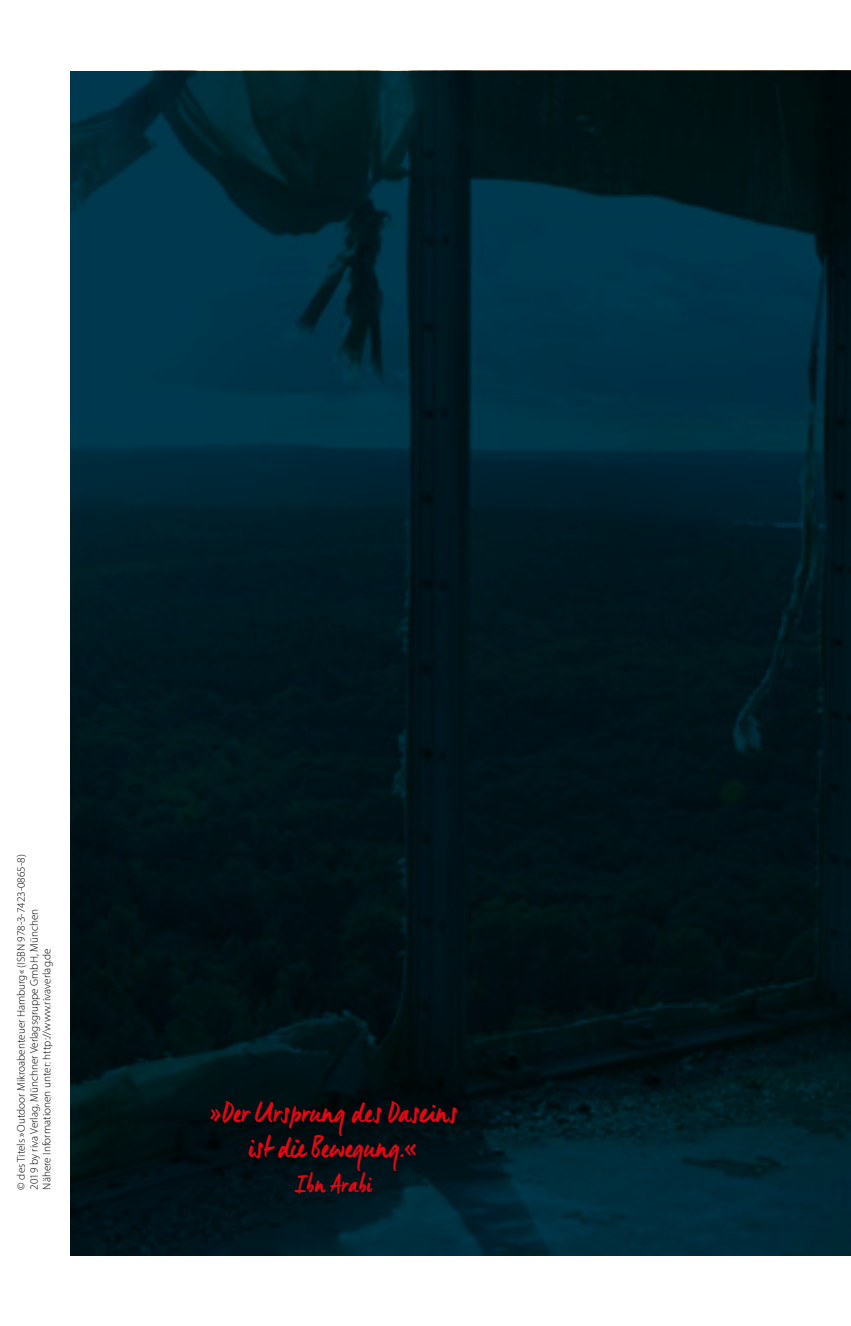
<style>
.page{position:relative;width:851px;height:1326px;background:#fff}
.page>*{position:absolute;margin:0;border:0;box-sizing:border-box;transform-origin:0 0}
._01_h1{font:30px/35px "Manus";color:#e30613;text-align:center}
._01_h1-2{font:25px "Manus";color:#e30613}
.t1{font:300 11.25px/12.8px "Myriad Pro";color:#000}
</style>
<div class="page">
<img style="left:71px;top:71px;width:779px;height:1183px">
<p class="t1" style="left:15px;top:1189px;width:336px;rotate:-90deg">© des Titels »Outdoor Mikroabenteuer Hamburg« (ISBN 978-3-7423-0865-8)<br>2019 by riva Verlag, Münchner Verlagsgruppe GmbH, München<br>Nähere Informationen unter: http://www.rivaverlag.de</p>
<p class="_01_h1" style="left:209px;top:1093px;width:250px">»Der Ursprung des Daseins ist die Bewegung.«</p>
<p class="_01_h1-2" style="left:295px;top:1168px;width:78px">Ibn Arabi</p>
</div>
